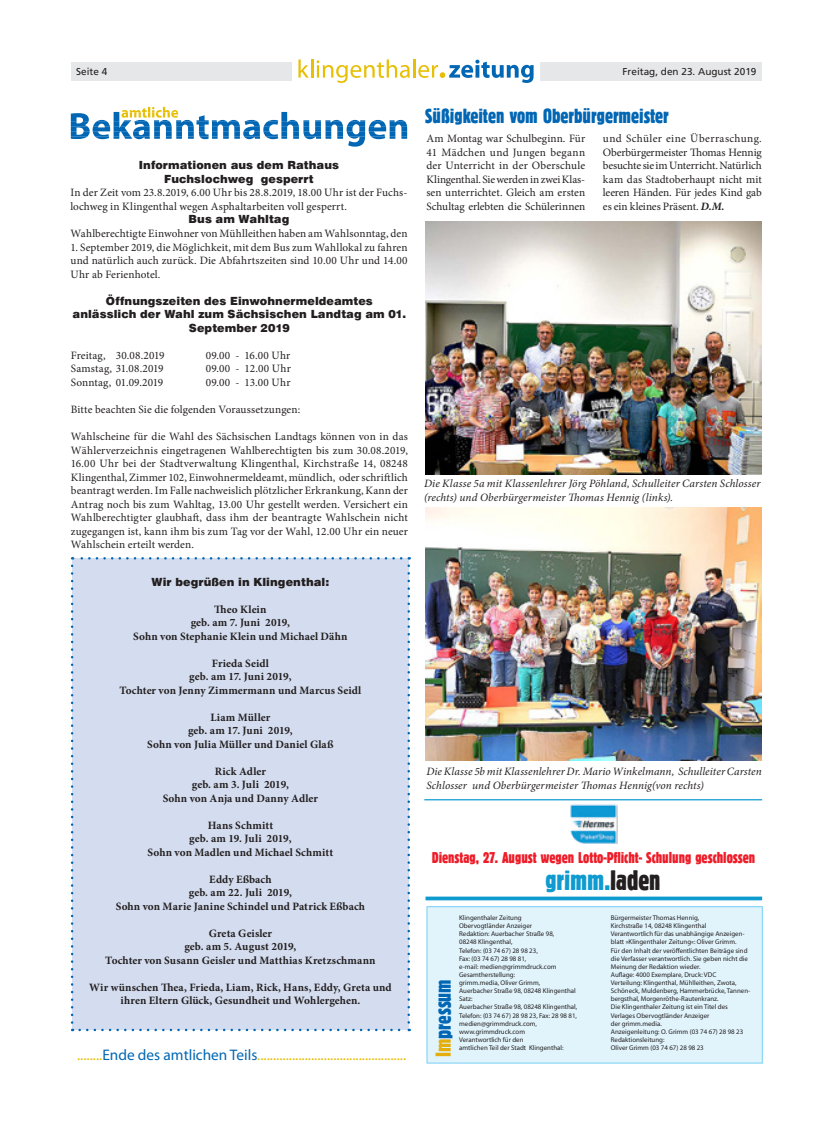
<style>
.page{position:relative;width:815px;height:1134px;background:#fff}
.page>*{position:absolute;margin:0;border:0;box-sizing:border-box;transform-origin:0 0}
.t1{font:28.88px "Block D Regu Extr Cond";color:#0f9bd0}
.t2{font:22.5px "Block D Regu Extr Cond";letter-spacing:-.005em;color:#0166b3}
.t3{font:21.25px "Block D Regu Extr Cond";color:#0166b3}
.t4{font:16.25px "Block D Regu Extr Cond";color:#ee1c28}
.t5{font:15.25px "Myriad Pro";color:#e7bf05}
.t6{font:11.25px/13.5px "Minion Pro";letter-spacing:.005em;color:#231f20;text-align:justify}
.t7{font:700 11.25px/13.5px "Minion Pro";letter-spacing:.01em;color:#231f20;text-align:center}
.t8{font:italic 11.25px/13.5px "Minion Pro";letter-spacing:.01em;color:#231f20}
.t9{font:900 11.25px/13.5px "Swiss 721 BT";letter-spacing:.01em;color:#231f20;text-align:center}
.t10{font:11.25px "Minion Pro";letter-spacing:.025em;color:#231f20}
.t11{font:10px "Frutiger";color:#231f20}
.t12{font:6.88px/8.1px "Myriad Pro";color:#231f20}
.s1{color:#0166b3}
.s2{font-weight:700;font-style:italic}
.s3{color:#231f20}
.s4{color:#e4ae0d}
</style>
<div class="page">
<div style="left:71px;top:62px;width:691px;height:19px;background:#e6e7e9"></div>
<div style="left:292px;top:53px;width:248px;height:44px;background:#fff"></div>
<svg style="left:298px;top:59px;width:236px;height:24px"></svg>
<div style="left:72px;top:558px;width:337px;height:472px;background:#d4ddef"></div>
<svg style="left:71px;top:566px;width:2px;height:465px"></svg>
<svg style="left:80px;top:1029px;width:330px;height:2px"></svg>
<svg style="left:407px;top:557px;width:3px;height:465px"></svg>
<svg style="left:72px;top:557px;width:329px;height:3px"></svg>
<svg style="left:71px;top:107px;width:336px;height:40px"></svg>
<div style="left:427px;top:907px;width:335px;height:156px;background:#e1f4fc"></div>
<div style="left:426px;top:906px;width:337px;height:158px;border:1px solid #8dd7f7"></div>
<img style="left:570px;top:804px;width:48px;height:40px">
<svg style="left:425px;top:896px;width:337px;height:4px"></svg>
<hr style="left:424px;top:799px;width:338px;height:1px;background:#0f9bd0">
<img style="left:425px;top:222px;width:337px;height:252px">
<img style="left:425px;top:508px;width:337px;height:252px">
<p class="t11" style="left:76px;top:66px;width:33px">Seite 4</p>
<p class="t11" style="left:623px;top:66px;width:135px">Freitag, den 23. August 2019</p>
<p class="t9" style="left:139px;top:158px;width:202px">Informationen aus dem Rathaus<br>Fuchslochweg gesperrt</p>
<p class="t6" style="left:70px;top:186px;width:339px">In der Zeit vom 23.8.2019, 6.00 Uhr bis 28.8.2019, 18.00 Uhr ist der Fuchs&shy;lochweg in Klingenthal wegen Asphaltarbeiten voll gesperrt.</p>
<p class="t9" style="left:189px;top:213px;width:102px">Bus am Wahltag</p>
<p class="t6" style="left:70px;top:227px;width:339px">Wahlberechtigte Einwohner von Mühlleithen haben am Wahlsonntag, den</p>
<p class="t6" style="left:70px;top:240px;width:339px">1. September 2019, die Möglichkeit, mit dem Bus zum Wahllokal zu fahren und natürlich auch zurück. Die Abfahrtszeiten sind 10.00 Uhr und 14.00<br>Uhr ab Ferienhotel.</p>
<p class="t9" style="left:73px;top:294px;width:335px">Öffnungszeiten des Einwohnermeldeamtes<br>anlässlich der Wahl zum Sächsischen Landtag am 01.<br>September 2019</p>
<p class="t6" style="left:71px;top:348px;width:95px">Freitag, 30.08.2019</p>
<p class="t10" style="left:206px;top:348px;width:86px">09.00 - 16.00 Uhr</p>
<p class="t6" style="left:71px;top:362px;width:94px">Samstag, 31.08.2019</p>
<p class="t10" style="left:206px;top:361px;width:87px">09.00 - 12.00 Uhr</p>
<p class="t6" style="left:71px;top:376px;width:94px">Sonntag, 01.09.2019</p>
<p class="t10" style="left:206px;top:375px;width:86px">09.00 - 13.00 Uhr</p>
<p class="t6" style="left:71px;top:403px;width:231px">Bitte beachten Sie die folgenden Voraussetzungen:</p>
<p class="t6" style="left:71px;top:430px;width:339px">Wahlscheine für die Wahl des Sächsischen Landtags können von in das Wählerverzeichnis eingetragenen Wahlberechtigten bis zum 30.08.2019, 16.00 Uhr bei der Stadtverwaltung Klingenthal, Kirchstraße 14, 08248<br>Klingenthal, Zimmer 102, Einwohnermeldeamt, mündlich, oder schriftlich beantragt werden. Im Falle nachweislich plötzlicher Erkrankung, Kann der Antrag noch bis zum Wahltag, 13.00 Uhr gestellt werden. Versichert ein Wahlberechtigter glaubhaft, dass ihm der beantragte Wahlschein nicht zugegangen ist, kann ihm bis zum Tag vor der Wahl, 12.00 Uhr ein neuer Wahlschein erteilt werden.</p>
<p class="t9" style="left:152px;top:575px;width:179px">Wir begrüßen in Klingenthal:</p>
<p class="t7" style="left:133px;top:602px;width:216px">Theo Klein<br>geb. am 7. Juni 2019,<br>Sohn von Stephanie Klein und Michael Dähn</p>
<p class="t7" style="left:119px;top:656px;width:243px">Frieda Seidl<br>geb. am 17. Juni 2019,<br>Tochter von Jenny Zimmermann und Marcus Seidl</p>
<p class="t7" style="left:147px;top:710px;width:188px">Liam Müller<br>geb. am 17. Juni 2019,<br>Sohn von Julia Müller und Daniel Glaß</p>
<p class="t7" style="left:163px;top:764px;width:157px">Rick Adler<br>geb. am 3. Juli 2019,<br>Sohn von Anja und Danny Adler</p>
<p class="t7" style="left:148px;top:818px;width:187px">Hans Schmitt<br>geb. am 19. Juli 2019,<br>Sohn von Madlen und Michael Schmitt</p>
<p class="t7" style="left:116px;top:872px;width:251px">Eddy Eßbach<br>geb. am 22. Juli 2019,<br>Sohn von Marie Janine Schindel und Patrick Eßbach</p>
<p class="t7" style="left:105px;top:926px;width:272px">Greta Geisler<br>geb. am 5. August 2019,<br>Tochter von Susann Geisler und Matthias Kretzschmann</p>
<p class="t7" style="left:89px;top:980px;width:304px">Wir wünschen Thea, Frieda, Liam, Rick, Hans, Eddy, Greta und ihren Eltern Glück, Gesundheit und Wohlergehen.</p>
<h3 class="t5" style="left:77px;top:1046px;width:331px">........<span class="s1">Ende des amtlichen Teils</span>...............................................</h3>
<h3 class="t3" style="left:425px;top:105px;width:245px">Süßigkeiten vom Oberbürgermeister</h3>
<p class="t6" style="left:426px;top:132px;width:160px">Am Montag war Schulbeginn. Für 41 Mädchen und Jungen begann der Unterricht in der Oberschule Klingenthal. Sie werden in zwei Klas&shy;sen unterrichtet. Gleich am ersten Schultag erlebten die Schülerinnen</p>
<p class="t6" style="left:603px;top:132px;width:160px">und Schüler eine Überraschung.<br>Oberbürgermeister Thomas Hennig besuchte sie im Unterricht. Natürlich kam das Stadtoberhaupt nicht mit leeren Händen. Für jedes Kind gab es ein kleines Präsent. <span class="s2">D.M.</span></p>
<p class="t8" style="left:424px;top:477px;width:338px">Die Klasse 5a mit Klassenlehrer Jörg Pöhland, Schulleiter Carsten Schlosser (rechts) und Oberbürgermeister Thomas Hennig (links).</p>
<p class="t8" style="left:426px;top:765px;width:337px">Die Klasse 5b mit Klassenlehrer Dr. Mario Winkelmann, Schulleiter Carsten<br>Schlosser und Oberbürgermeister Thomas Hennig(von rechts)</p>
<h3 class="t4" style="left:432px;top:850px;width:325px">Dienstag, 27. August wegen Lotto-Pflicht- Schulung geschlossen</h3>
<h1 class="t1" style="left:545px;top:865px;width:117px">grimm.<span class="s3">laden</span></h1>
<p class="t12" style="left:459px;top:913px;width:120px">Klingenthaler Zeitung<br>Obervogtländer Anzeiger<br>Redaktion: Auerbacher Straße 98,<br>08248 Klingenthal,<br>Telefon: (03 74 67) 28 98 23,<br>Fax: (03 74 67) 28 98 81,<br>e-mail: medien@grimmdruck.com<br>Gesamtherstellung:<br>grimm.media, Oliver Grimm,<br>Auerbacher Straße 98, 08248 Klingenthal<br>Satz:<br>Auerbacher Straße 98, 08248 Klingenthal,<br>Telefon: (03 74 67) 28 98 23, Fax: 28 98 81, medien@grimmdruck.com, www.grimmdruck.com<br>Verantwortlich für den<br>amtlichen Teil der Stadt Klingenthal:</p>
<p class="t12" style="left:611px;top:913px;width:141px">Bürgermeister Thomas Hennig,<br>Kirchstraße 14, 08248 Klingenthal Verantwortlich für das unabhängige Anzeigen&shy;blatt »Klingenthaler Zeitung«: Oliver Grimm.<br>Für den Inhalt der veröffentlichten Beiträge sind die Verfasser verantwortlich. Sie geben nicht die Meinung der Redaktion wieder.<br>Auflage: 4000 Exemplare, Druck: VDC<br>Verteilung: Klingenthal, Mühlleithen, Zwota, Schöneck, Muldenberg, Hammerbrücke, Tannen&shy;bergsthal, Morgenröthe-Rautenkranz.<br>Die Klingenthaler Zeitung ist ein Titel des Verlages Obervogtländer Anzeiger<br>der grimm.media.<br>Anzeigenleitung: O. Grimm (03 74 67) 28 98 23<br>Redaktionsleitung:<br>Oliver Grimm (03 74 67) 28 98 23</p>
<h2 class="t2" style="left:432px;top:1056px;width:79px;rotate:-90deg"><span class="s4">Im</span>pressum</h2>
</div>
